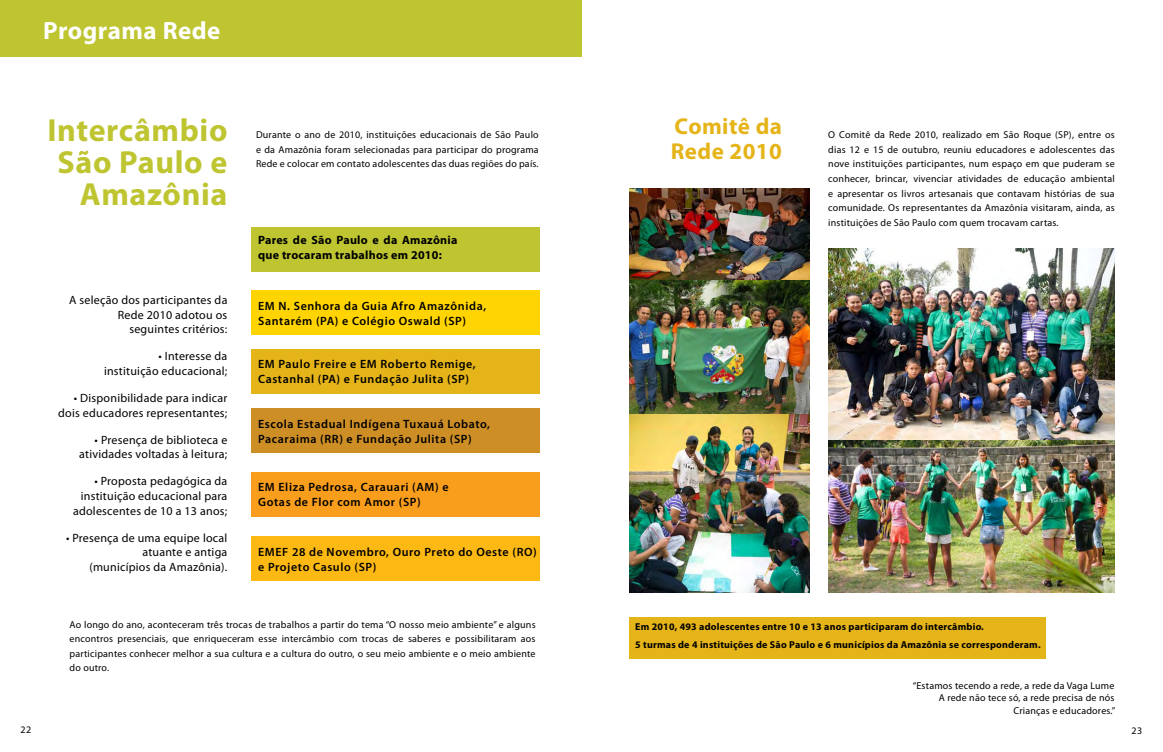
<style>
.page{position:relative;width:1163px;height:752px;background:#fff}
.page>*{position:absolute;margin:0;border:0;box-sizing:border-box;transform-origin:0 0}
.t1{font:700 32px/32px "Myriad Pro";letter-spacing:.02em;color:#bec531;text-align:right}
.t2{font:700 25px "Myriad Pro";letter-spacing:.02em;color:#fff}
.t3{font:700 23px/25px "Myriad Pro";letter-spacing:.02em;color:#e5b419}
.t4{font:12px/14.5px "Myriad Pro";letter-spacing:.02em;color:#000;text-align:right}
.t5{font:600 12px/15px "Myriad Pro";letter-spacing:.05em;color:#000}
.t6{font:700 12px/14.5px "Myriad Pro";letter-spacing:.02em;color:#000}
.t7{font:10px/14.5px "Myriad Pro";letter-spacing:.02em;color:#000;text-align:justify}
.t8{font:700 10px/17.7px "Myriad Pro";letter-spacing:.02em;color:#000}
</style>
<div class="page">
<img style="left:828px;top:248px;width:286px;height:344px">
<img style="left:629px;top:188px;width:180px;height:404px">
<div style="left:251px;top:290px;width:288px;height:44px;background:#ffd400"></div>
<div style="left:251px;top:349px;width:288px;height:44px;background:#e5b419"></div>
<div style="left:251px;top:471px;width:288px;height:45px;background:#f99d1c"></div>
<div style="left:251px;top:536px;width:288px;height:44px;background:#fdb913"></div>
<div style="left:0;top:0;width:581px;height:57px;background:#bec531"></div>
<div style="left:251px;top:408px;width:288px;height:45px;background:#ce8e26"></div>
<div style="left:251px;top:227px;width:288px;height:44px;background:#bec531"></div>
<div style="left:629px;top:616px;width:416px;height:42px;background:#e5b419"></div>
<h2 class="t2" style="left:43px;top:22px;width:179px">Programa Rede</h2>
<h1 class="t1" style="left:47px;top:117px;width:182px">Intercâmbio<br>São Paulo e<br>Amazônia</h1>
<p class="t4" style="left:69px;top:294px;width:160px">A seleção dos participantes da<br>Rede 2010 adotou os seguintes critérios:</p>
<p class="t4" style="left:104px;top:350px;width:125px">• Interesse da instituição educacional;</p>
<p class="t4" style="left:58px;top:392px;width:171px">• Disponibilidade para indicar dois educadores representantes;</p>
<p class="t4" style="left:79px;top:433px;width:150px">• Presença de biblioteca e atividades voltadas à leitura;</p>
<p class="t4" style="left:73px;top:475px;width:156px">• Proposta pedagógica da instituição educacional para adolescentes de 10 a 13 anos;</p>
<p class="t4" style="left:66px;top:531px;width:163px">• Presença de uma equipe local atuante e antiga<br>(municípios da Amazônia).</p>
<p class="t7" style="left:256px;top:129px;width:284px">Durante o ano de 2010, instituições educacionais de São Paulo e da Amazônia foram selecionadas para participar do programa Rede e colocar em contato adolescentes das duas regiões do país.</p>
<p class="t6" style="left:258px;top:234px;width:201px">Pares de São Paulo e da Amazônia que trocaram trabalhos em 2010:</p>
<p class="t5" style="left:258px;top:299px;width:229px">EM N. Senhora da Guia Afro Amazônida,<br>Santarém (PA) e Colégio Oswald (SP)</p>
<p class="t5" style="left:258px;top:358px;width:219px">EM Paulo Freire e EM Roberto Remige,<br>Castanhal (PA) e Fundação Julita (SP)</p>
<p class="t5" style="left:258px;top:417px;width:233px">Escola Estadual Indígena Tuxauá Lobato,<br>Pacaraima (RR) e Fundação Julita (SP)</p>
<p class="t5" style="left:258px;top:480px;width:192px">EM Eliza Pedrosa, Carauari (AM) e<br>Gotas de Flor com Amor (SP)</p>
<p class="t5" style="left:258px;top:545px;width:280px">EMEF 28 de Novembro, Ouro Preto do Oeste (RO) e Projeto Casulo (SP)</p>
<p class="t7" style="left:69px;top:618px;width:467px">Ao longo do ano, aconteceram três trocas de trabalhos a partir do tema “O nosso meio ambiente” e alguns encontros presenciais, que enriqueceram esse intercâmbio com trocas de saberes e possibilitaram aos participantes conhecer melhor a sua cultura e a cultura do outro, o seu meio ambiente e o meio ambiente do outro.</p>
<h3 class="t3" style="left:670px;top:116px;width:113px">Comitê da<br>Rede 2010</h3>
<p class="t7" style="left:828px;top:129px;width:288px">O Comitê da Rede 2010, realizado em São Roque (SP), entre os dias 12 e 15 de outubro, reuniu educadores e adolescentes das nove instituições participantes, num espaço em que puderam se conhecer, brincar, vivenciar atividades de educação ambiental e apresentar os livros artesanais que contavam histórias de sua comunidade. Os representantes da Amazônia visitaram, ainda, as instituições de São Paulo com quem trocavam cartas.</p>
<p class="t8" style="left:635px;top:618px;width:407px">Em 2010, 493 adolescentes entre 10 e 13 anos participaram do intercâmbio.<br>5 turmas de 4 instituições de São Paulo e 6 municípios da Amazônia se corresponderam.</p>
<p class="t7" style="left:912px;top:679px;width:204px;line-height:12.5px;text-align:right">“Estamos tecendo a rede, a rede da Vaga Lume<br>A rede não tece só, a rede precisa de nós<br>Crianças e educadores.”</p>
<p class="t7" style="left:21px;top:722px;width:12px">22</p>
<p class="t7" style="left:1131px;top:724px;width:12px">23</p>
</div>
